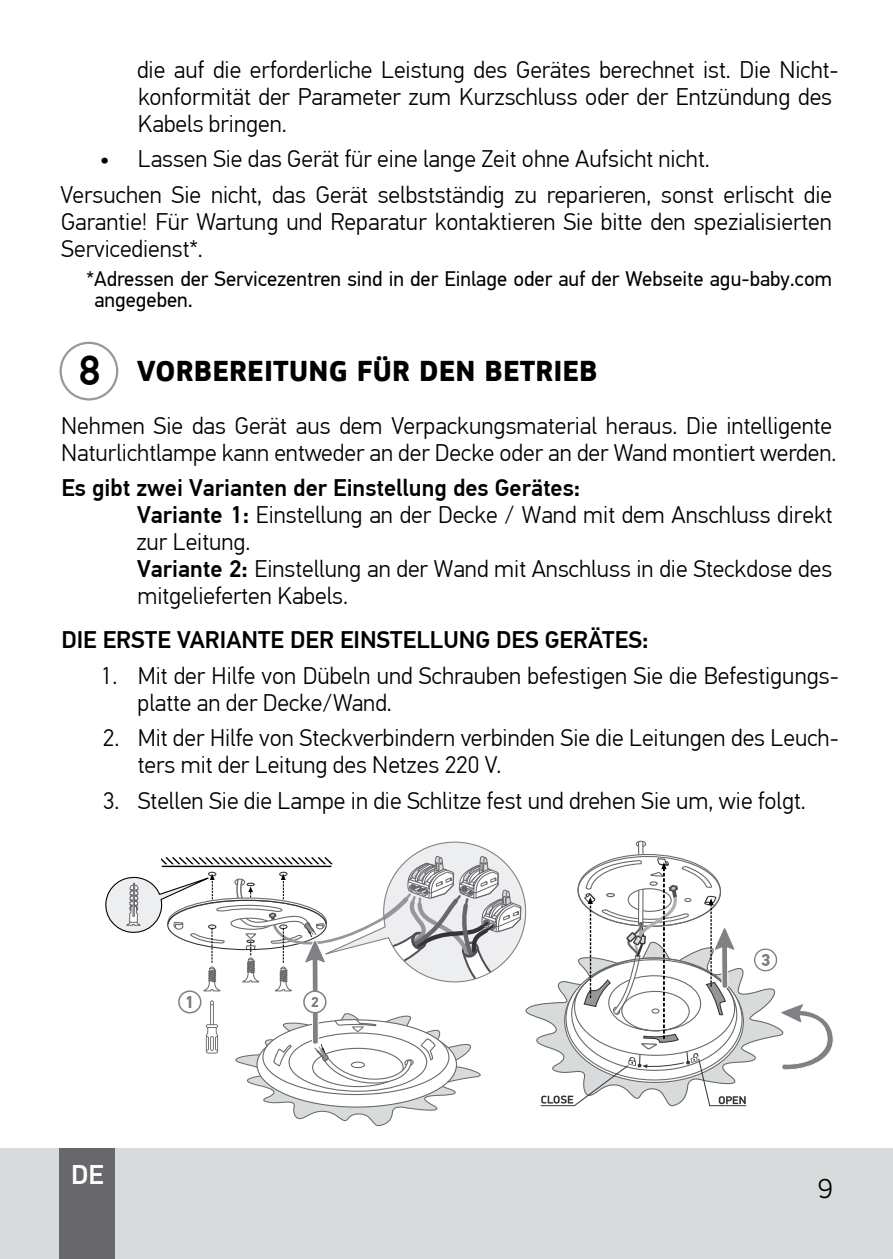
<style>
.page{position:relative;width:893px;height:1259px;background:#fff}
.page>*{position:absolute;margin:0;border:0;box-sizing:border-box;transform-origin:0 0}
.t1{font:500 42px "PF Din Text Pro";color:#000}
.t2{font:700 30px "PF Square Sans Pro";color:#000}
.t3{font:500 27px "PF Din Text Pro";color:#fff}
.t4{font:300 27px "Core Sans A35";color:#000}
.t5{font:300 24px/27px "PF Din Text Pro";color:#000}
.t6{font:500 24px "PF Din Text Pro";color:#000}
.t7{font:21px/21px "PF Din Text Pro";color:#000}
.s1{font-weight:400}
.s2{font-weight:500}
</style>
<div class="page">
<div style="left:0;top:1148px;width:893px;height:111px;background:#d8dbdc"></div>
<div style="left:60px;top:1148px;width:55px;height:111px;background:#68676c"></div>
<div style="left:60px;top:342px;width:58px;height:58px;border:2px solid #98989c;border-radius:50%"></div>
<svg style="left:105px;top:840px;width:728px;height:286px"></svg>
<p class="t5" style="left:137px;top:56px;width:703px">die auf die erforderliche Leistung des Gerätes berechnet ist. Die Nicht&shy;konformität der Parameter zum Kurzschluss oder der Entzündung des<br>Kabels bringen.</p>
<p class="t5" style="left:60px;top:141px;width:773px;line-height:35.4px;text-indent:40px"><span class="s1">•</span> Lassen Sie das Gerät für eine lange Zeit ohne Aufsicht nicht.<br>Versuchen Sie nicht, das Gerät selbstständig zu reparieren, sonst erlischt die</p>
<p class="t5" style="left:61px;top:208px;width:772px">Garantie! Für Wartung und Reparatur kontaktieren Sie bitte den spezialisierten<br>Servicedienst*.</p>
<p class="t7" style="left:94px;top:269px;width:739px;text-indent:-8px">*Adressen der Servicezentren sind in der Einlage oder auf der Webseite agu-baby.com angegeben.</p>
<h1 class="t1" style="left:78px;top:345px;width:24px">8</h1>
<p class="t2" style="left:137px;top:353px;width:463px">VORBEREITUNG FÜR DEN BETRIEB</p>
<p class="t5" style="left:61px;top:412px;width:777px">Nehmen Sie das Gerät aus dem Verpackungsmaterial heraus. Die intelligente<br>Naturlichtlampe kann entweder an der Decke oder an der Wand montiert werden.</p>
<p class="t5" style="left:136px;top:475px;width:698px;text-indent:-75px"><span class="s2">Es gibt zwei Varianten der Einstellung des Gerätes:<br>Variante 1:</span> Einstellung an der Decke / Wand mit dem Anschluss direkt zur Leitung.<br><span class="s2">Variante 2:</span> Einstellung an der Wand mit Anschluss in die Steckdose des mitgelieferten Kabels.</p>
<p class="t6" style="left:61px;top:625px;width:589px">DIE ERSTE VARIANTE DER EINSTELLUNG DES GERÄTES:</p>
<p class="t5" style="left:137px;top:662px;width:703px;text-indent:-37px">1. Mit der Hilfe von Dübeln und Schrauben befestigen Sie die Befestigungs&shy;platte an der Decke/Wand.</p>
<p class="t5" style="left:138px;top:725px;width:703px;text-indent:-35px">2. Mit der Hilfe von Steckverbindern verbinden Sie die Leitungen des Leuch&shy;ters mit der Leitung des Netzes 220 V.</p>
<p class="t5" style="left:103px;top:787px;width:704px">3. Stellen Sie die Lampe in die Schlitze fest und drehen Sie um, wie folgt.</p>
<p class="t3" style="left:71px;top:1158px;width:34px">DE</p>
<p class="t4" style="left:818px;top:1171px;width:17px">9</p>
</div>
